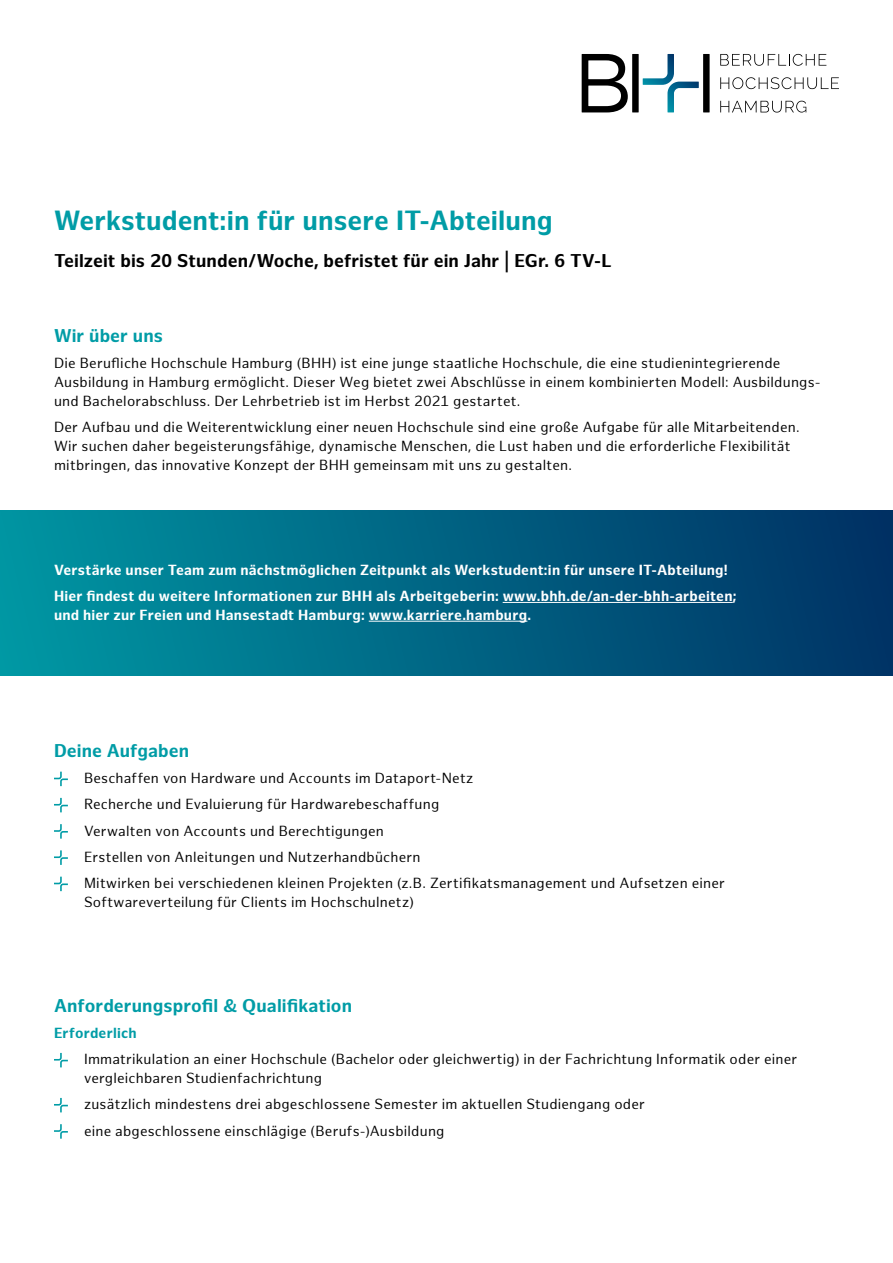
<style>
.page{position:relative;width:893px;height:1263px;background:#fff}
.page>*{position:absolute;margin:0;border:0;box-sizing:border-box;transform-origin:0 0}
.t1{font:700 27px "Hamburg Sans";color:#009ca6}
.t2{font:700 18px "Hamburg Sans";letter-spacing:.005em;color:#000}
.t3{font:700 18px "Hamburg Sans";letter-spacing:.005em;color:#009ca6}
.t4{font:14.25px/26.2px "Hamburg Sans";letter-spacing:.015em;color:#000}
.t5{font:700 14.25px/26.2px "Hamburg Sans";letter-spacing:.015em;color:#fff}
.t6{font:700 14.25px "Hamburg Sans";letter-spacing:.015em;color:#009ca6}
</style>
<div class="page">
<svg style="left:54px;top:772px;width:14px;height:14px"></svg>
<svg style="left:54px;top:798px;width:14px;height:14px"></svg>
<svg style="left:54px;top:824px;width:14px;height:15px"></svg>
<svg style="left:54px;top:850px;width:14px;height:15px"></svg>
<svg style="left:54px;top:877px;width:14px;height:14px"></svg>
<svg style="left:54px;top:1053px;width:14px;height:14px"></svg>
<svg style="left:54px;top:1098px;width:14px;height:14px"></svg>
<svg style="left:54px;top:1124px;width:14px;height:15px"></svg>
<svg style="left:720px;top:54px;width:106px;height:12px"></svg>
<svg style="left:720px;top:77px;width:119px;height:12px"></svg>
<svg style="left:720px;top:101px;width:86px;height:12px"></svg>
<svg style="left:582px;top:54px;width:46px;height:58px"></svg>
<div style="left:632px;top:54px;width:7px;height:58px;background:#000"></div>
<div style="left:703px;top:54px;width:7px;height:58px;background:#000"></div>
<svg style="left:643px;top:54px;width:56px;height:58px"></svg>
<div style="left:0;top:511px;width:893px;height:164px;background:linear-gradient(to right,#0097a3,#003164)"></div>
<hr style="left:503px;top:602px;width:230px;height:1px;background:#fff">
<hr style="left:369px;top:621px;width:158px;height:1px;background:#fff">
<h1 class="t1" style="left:54px;top:205px;width:500px">Werkstudent:in für unsere IT-Abteilung</h1>
<p class="t2" style="left:54px;top:250px;width:559px">Teilzeit bis 20 Stunden/Woche, befristet für ein Jahr | EGr. 6 TV-L</p>
<p class="t3" style="left:54px;top:325px;width:111px">Wir über uns</p>
<p class="t4" style="left:54px;top:354px;width:768px;line-height:18.8px">Die Berufliche Hochschule Hamburg (BHH) ist eine junge staatliche Hochschule, die eine studienintegrierende<br>Ausbildung in Hamburg ermöglicht. Dieser Weg bietet zwei Abschlüsse in einem kombinierten Modell: Ausbildungs&shy;und Bachelorabschluss. Der Lehrbetrieb ist im Herbst 2021 gestartet.</p>
<p class="t4" style="left:54px;top:418px;width:747px;line-height:18.8px">Der Aufbau und die Weiterentwicklung einer neuen Hochschule sind eine große Aufgabe für alle Mitarbeitenden.<br>Wir suchen daher begeisterungsfähige, dynamische Menschen, die Lust haben und die erforderliche Flexibilität mitbringen, das innovative Konzept der BHH gemeinsam mit uns zu gestalten.</p>
<p class="t5" style="left:54px;top:557px;width:684px">Verstärke unser Team zum nächstmöglichen Zeitpunkt als Werkstudent:in für unsere IT-Abteilung!<br>Hier findest du weitere Informationen zur BHH als Arbeitgeberin: www.bhh.de/an-der-bhh-arbeiten;</p>
<p class="t5" style="left:54px;top:602px;width:479px">und hier zur Freien und Hansestadt Hamburg: www.karriere.hamburg.</p>
<p class="t3" style="left:54px;top:740px;width:137px">Deine Aufgaben</p>
<p class="t4" style="left:84px;top:765px;width:642px">Beschaffen von Hardware und Accounts im Dataport-Netz<br>Recherche und Evaluierung für Hardwarebeschaffung<br>Verwalten von Accounts und Berechtigungen<br>Erstellen von Anleitungen und Nutzerhandbüchern<br>Mitwirken bei verschiedenen kleinen Projekten (z.B. Zertifikatsmanagement und Aufsetzen einer</p>
<p class="t4" style="left:84px;top:889px;width:331px">Softwareverteilung für Clients im Hochschulnetz)</p>
<p class="t3" style="left:54px;top:995px;width:300px">Anforderungsprofil &amp; Qualifikation</p>
<p class="t6" style="left:54px;top:1025px;width:84px">Erforderlich</p>
<p class="t4" style="left:84px;top:1050px;width:715px;line-height:18.8px">Immatrikulation an einer Hochschule (Bachelor oder gleichwertig) in der Fachrichtung Informatik oder einer vergleichbaren Studienfachrichtung</p>
<p class="t4" style="left:84px;top:1092px;width:562px">zusätzlich mindestens drei abgeschlossene Semester im aktuellen Studiengang oder eine abgeschlossene einschlägige (Berufs-)Ausbildung</p>
</div>
